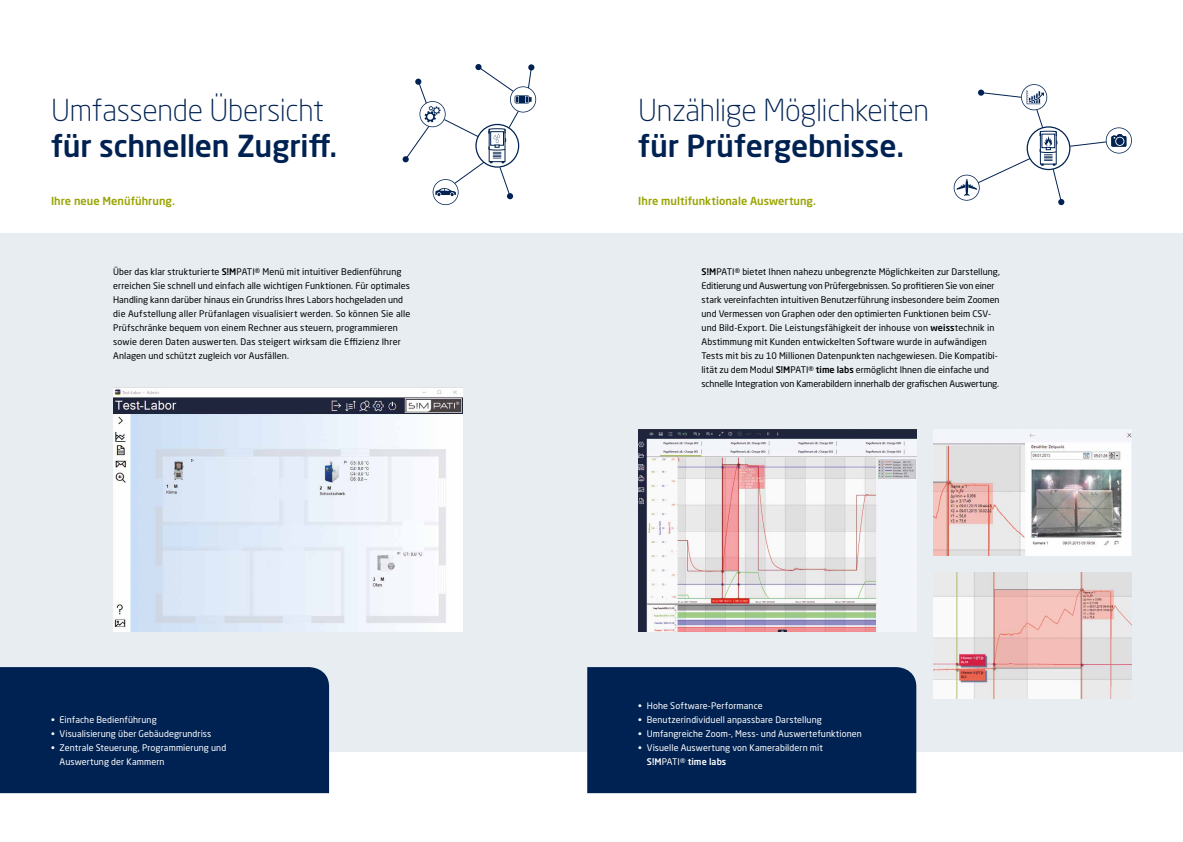
<style>
.page{position:relative;width:1183px;height:842px;background:#fff}
.page>*{position:absolute;margin:0;border:0;box-sizing:border-box;transform-origin:0 0}
.t1{font:300 30px "Neo Sans W1 G";letter-spacing:-.01em;color:#002252}
.t2{font:500 30px "Neo Sans W1 G";letter-spacing:-.01em;color:#002252}
.t3{font:500 11px "Neo Sans W1 G";letter-spacing:.005em;color:#99a400}
.t4{font:9px/14px "Neo Sans W1 G";letter-spacing:.005em;color:#000}
.t5{font:9px/14px "Neo Sans W1 G";letter-spacing:.01em;color:#fff}
.s1{font-weight:500}
</style>
<div class="page">
<div style="left:0;top:233px;width:1182px;height:518px;background:#e7edf1"></div>
<img style="left:638px;top:429px;width:278px;height:203px">
<img style="left:113px;top:387px;width:349px;height:245px">
<img style="left:933px;top:572px;width:198px;height:126px">
<img style="left:933px;top:429px;width:198px;height:126px">
<div style="left:0;top:667px;width:329px;height:126px;background:#002252"></div>
<div style="left:587px;top:667px;width:329px;height:126px;background:#002252"></div>
<svg style="left:402px;top:64px;width:134px;height:141px"></svg>
<svg style="left:953px;top:84px;width:178px;height:119px"></svg>
<h1 class="t1" style="left:51px;top:92px;width:274px">Umfassende Übersicht</h1>
<h1 class="t2" style="left:51px;top:127px;width:287px">für schnellen Zugriff.</h1>
<p class="t3" style="left:51px;top:194px;width:125px">Ihre neue Menüführung.</p>
<p class="t4" style="left:113px;top:265px;width:299px">Über das klar strukturierte <span class="s1">S!M</span>PATI® Menü mit intuitiver Bedienführung erreichen Sie schnell und einfach alle wichtigen Funktionen. Für optimales Handling kann darüber hinaus ein Grundriss Ihres Labors hochgeladen und die Aufstellung aller Prüfanlagen visualisiert werden. So können Sie alle Prüfschränke bequem von einem Rechner aus steuern, programmieren sowie deren Daten auswerten. Das steigert wirksam die Effizienz Ihrer Anlagen und schützt zugleich vor Ausfällen.</p>
<p class="t5" style="left:51px;top:713px;width:107px">• Einfache Bedienführung</p>
<p class="t5" style="left:51px;top:727px;width:162px">• Visualisierung über Gebäudegrundriss</p>
<p class="t5" style="left:60px;top:741px;width:168px;text-indent:-9px">• Zentrale Steuerung, Programmierung und<br>Auswertung der Kammern</p>
<h1 class="t1" style="left:638px;top:92px;width:292px">Unzählige Möglichkeiten</h1>
<h1 class="t2" style="left:638px;top:127px;width:267px">für Prüfergebnisse.</h1>
<p class="t3" style="left:638px;top:194px;width:179px">Ihre multifunktionale Auswertung.</p>
<p class="t4" style="left:701px;top:265px;width:300px"><span class="s1">S!M</span>PATI® bietet Ihnen nahezu unbegrenzte Möglichkeiten zur Darstellung, Editierung und Auswertung von Prüfergebnissen. So profitieren Sie von einer stark vereinfachten intuitiven Benutzerführung insbesondere beim Zoomen und Vermessen von Graphen oder den optimierten Funktionen beim CSV&shy;und Bild-Export. Die Leistungsfähigkeit der inhouse von <span class="s1">weiss</span>technik in Abstimmung mit Kunden entwickelten Software wurde in aufwändigen Tests mit bis zu 10 Millionen Datenpunkten nachgewiesen. Die Kompatibi&shy;lität zu dem Modul <span class="s1">S!M</span>PATI® <span class="s1">time labs</span> ermöglicht Ihnen die einfache und schnelle Integration von Kamerabildern innerhalb der grafischen Auswertung.</p>
<p class="t5" style="left:638px;top:699px;width:126px">• Hohe Software-Performance</p>
<p class="t5" style="left:638px;top:713px;width:185px">• Benutzerindividuell anpassbare Darstellung</p>
<p class="t5" style="left:638px;top:727px;width:225px">• Umfangreiche Zoom-, Mess- und Auswertefunktionen</p>
<p class="t5" style="left:646px;top:741px;width:177px;text-indent:-9px">• Visuelle Auswertung von Kamerabildern mit<br><span class="s1">S!M</span>PATI® <span class="s1">time labs</span></p>
</div>
